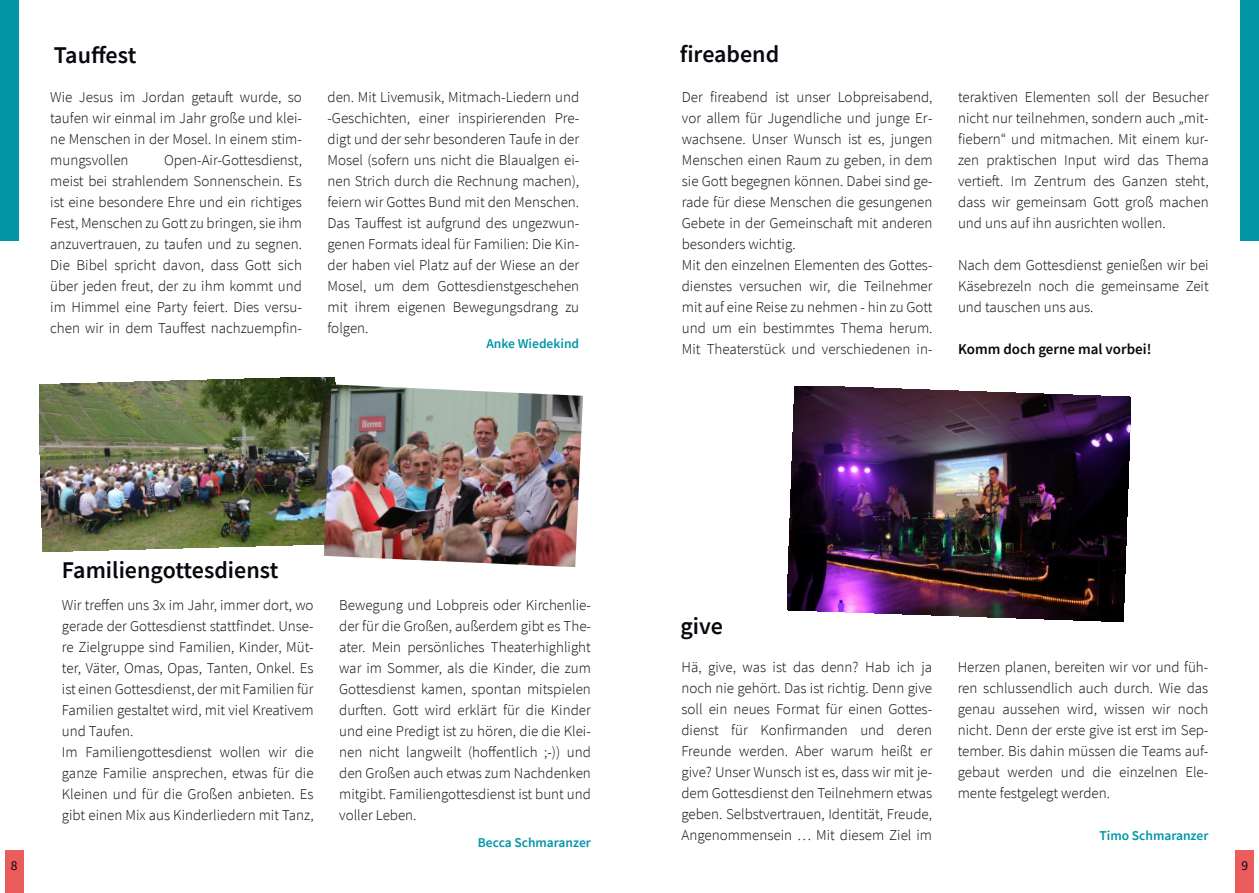
<style>
.page{position:relative;width:1259px;height:893px;background:#fff}
.page>*{position:absolute;margin:0;border:0;box-sizing:border-box;transform-origin:0 0}
.t1{font:600 24px "Source Sans Pro";color:#08070d}
.t2{font:300 15px/21px "Source Sans Pro";color:#08070d;text-align:justify}
.t3{font:600 15px "Source Sans Pro";color:#08070d}
.t4{font:600 13.5px "Source Sans Pro";color:#0196a6}
.t5{font:13.5px "Source Sans Pro";color:#08070d}
</style>
<div class="page">
<div style="left:0;top:0;width:19px;height:241px;background:#0196a6"></div>
<div style="left:1240px;top:0;width:19px;height:241px;background:#0196a6"></div>
<div style="left:1235px;top:850px;width:19px;height:43px;background:#eb5d5c"></div>
<div style="left:5px;top:850px;width:18px;height:43px;background:#eb5d5c"></div>
<img style="left:787px;top:386px;width:343px;height:236px">
<img style="left:39px;top:377px;width:297px;height:174px">
<img style="left:324px;top:384px;width:259px;height:183px">
<h1 class="t1" style="left:54px;top:45px;width:84px">Tauffest</h1>
<h1 class="t1" style="left:680px;top:44px;width:101px">fireabend</h1>
<p class="t2" style="left:50px;top:88px;width:253px">Wie Jesus im Jordan getauft wurde, so taufen wir einmal im Jahr große und klei&shy;ne Menschen in der Mosel. In einem stim&shy;mungsvollen</p>
<p class="t2" style="left:682px;top:88px;width:252px;text-align:left">Der fireabend ist unser Lobpreisabend, vor allem für Jugendliche und junge Er&shy;wachsene. Unser Wunsch ist es, jungen Menschen einen Raum zu geben, in dem sie Gott begegnen können. Dabei sind ge&shy;rade für diese Menschen die gesungenen Gebete in der Gemeinschaft mit anderen besonders wichtig.<br>Mit den einzelnen Elementen des Gottes&shy;dienstes versuchen wir, die Teilnehmer mit auf eine Reise zu nehmen - hin zu Gott und um ein bestimmtes Thema herum.<br>Mit Theaterstück und verschiedenen in-</p>
<p class="t2" style="left:958px;top:88px;width:252px">teraktiven Elementen soll der Besucher nicht nur teilnehmen, sondern auch „mit&shy;fiebern“ und mitmachen. Mit einem kur&shy;zen praktischen Input wird das Thema vertieft. Im Zentrum des Ganzen steht, dass wir gemeinsam Gott groß machen und uns auf ihn ausrichten wollen.</p>
<p class="t2" style="left:327px;top:88px;width:253px">den. Mit Livemusik, Mitmach-Liedern und -Geschichten, einer inspirierenden Pre&shy;digt und der sehr besonderen Taufe in der Mosel (sofern uns nicht die Blaualgen ei&shy;nen Strich durch die Rechnung machen), feiern wir Gottes Bund mit den Menschen.<br>Das Tauffest ist aufgrund des ungezwun&shy;genen Formats ideal für Familien: Die Kin&shy;der haben viel Platz auf der Wiese an der Mosel, um dem Gottesdienstgeschehen mit ihrem eigenen Bewegungsdrang zu folgen.</p>
<p class="t4" style="left:486px;top:338px;width:94px">Anke Wiedekind</p>
<p class="t2" style="left:50px;top:151px;width:253px;text-indent:114px">Open-Air-Gottesdienst, meist bei strahlendem Sonnenschein. Es ist eine besondere Ehre und ein richtiges Fest, Menschen zu Gott zu bringen, sie ihm anzuvertrauen, zu taufen und zu segnen.<br>Die Bibel spricht davon, dass Gott sich über jeden freut, der zu ihm kommt und im Himmel eine Party feiert. Dies versu&shy;chen wir in dem Tauffest nachzuempfin-</p>
<p class="t2" style="left:958px;top:256px;width:252px">Nach dem Gottesdienst genießen wir bei Käsebrezeln noch die gemeinsame Zeit und tauschen uns aus.</p>
<p class="t3" style="left:958px;top:343px;width:195px">Komm doch gerne mal vorbei!</p>
<h1 class="t1" style="left:62px;top:560px;width:218px">Familiengottesdienst</h1>
<p class="t2" style="left:62px;top:595px;width:253px;text-align:left">Wir treffen uns 3x im Jahr, immer dort, wo gerade der Gottesdienst stattfindet. Unse&shy;re Zielgruppe sind Familien, Kinder, Müt&shy;ter, Väter, Omas, Opas, Tanten, Onkel. Es ist einen Gottesdienst, der mit Familien für Familien gestaltet wird, mit viel Kreativem und Taufen.<br>Im Familiengottesdienst wollen wir die ganze Familie ansprechen, etwas für die Kleinen und für die Großen anbieten. Es gibt einen Mix aus Kinderliedern mit Tanz,</p>
<p class="t2" style="left:339px;top:595px;width:253px">Bewegung und Lobpreis oder Kirchenlie&shy;der für die Großen, außerdem gibt es The&shy;ater. Mein persönliches Theaterhighlight war im Sommer, als die Kinder, die zum Gottesdienst kamen, spontan mitspielen durften. Gott wird erklärt für die Kinder und eine Predigt ist zu hören, die die Klei&shy;nen nicht langweilt (hoffentlich ;-)) und den Großen auch etwas zum Nachdenken mitgibt. Familiengottesdienst ist bunt und voller Leben.</p>
<p class="t4" style="left:478px;top:837px;width:114px">Becca Schmaranzer</p>
<h1 class="t1" style="left:680px;top:616px;width:44px">give</h1>
<p class="t2" style="left:681px;top:658px;width:252px">Hä, give, was ist das denn? Hab ich ja noch nie gehört. Das ist richtig. Denn give soll ein neues Format für einen Gottes&shy;dienst für Konfirmanden und deren Freunde werden. Aber warum heißt er give? Unser Wunsch ist es, dass wir mit je&shy;dem Gottesdienst den Teilnehmern etwas geben. Selbstvertrauen, Identität, Freude, Angenommensein … Mit diesem Ziel im</p>
<p class="t2" style="left:957px;top:658px;width:252px">Herzen planen, bereiten wir vor und füh&shy;ren schlussendlich auch durch. Wie das genau aussehen wird, wissen wir noch nicht. Denn der erste give ist erst im Sep&shy;tember. Bis dahin müssen die Teams auf&shy;gebaut werden und die einzelnen Ele&shy;mente festgelegt werden.</p>
<p class="t4" style="left:1099px;top:830px;width:110px">Timo Schmaranzer</p>
<p class="t5" style="left:11px;top:860px;width:8px">8</p>
<p class="t5" style="left:1241px;top:860px;width:8px">9</p>
</div>
